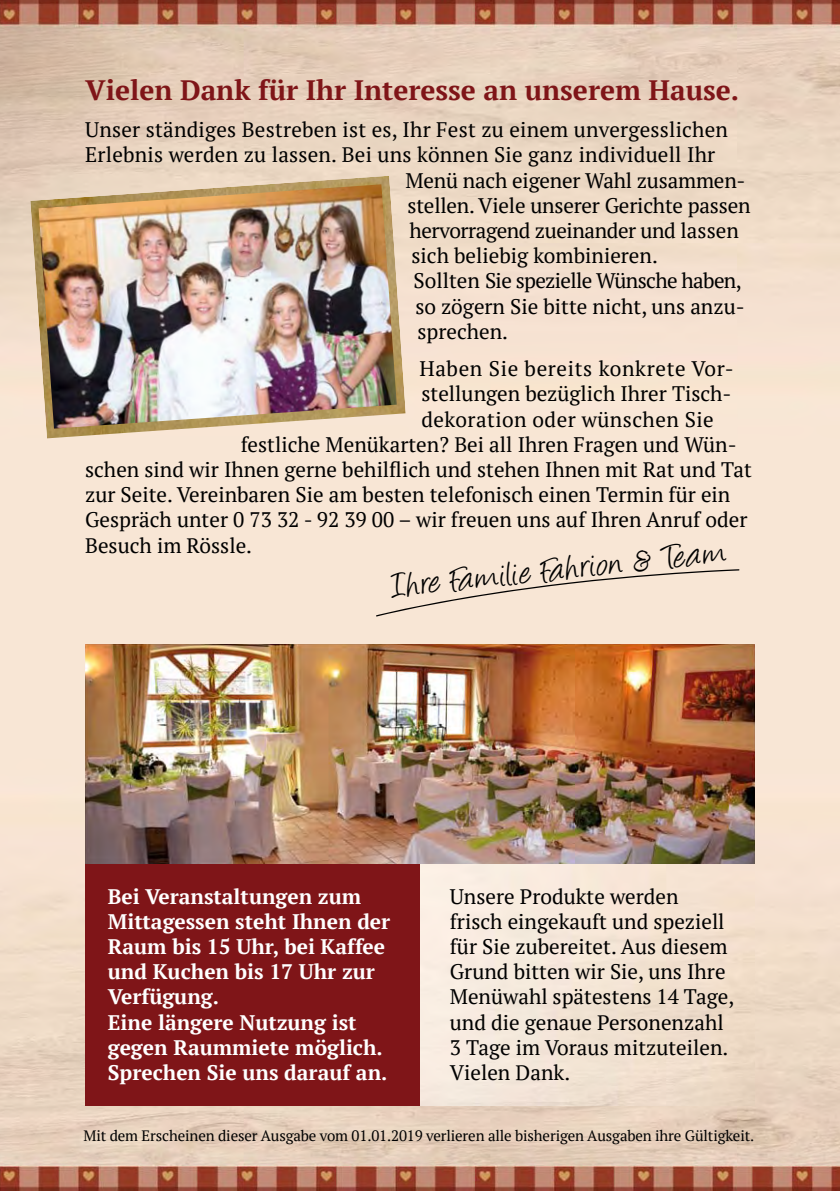
<style>
.page{position:relative;width:840px;height:1191px;background:#fff}
.page>*{position:absolute;margin:0;border:0;box-sizing:border-box;transform-origin:0 0}
.t1{font:38.6px "Angelina";color:#000}
.t2{font:700 28px "PT Serif";color:#7f1518}
.t3{font:21px/25.2px "PT Serif";color:#000}
.t4{font:700 21px/25.2px "PT Serif";color:#fff}
.t5{font:21px "PT Serif";letter-spacing:-.03em;color:#000}
.t6{font:21px "PT Serif";letter-spacing:-.02em;color:#000}
.t7{font:21px "PT Serif";letter-spacing:.03em;color:#000}
.t8{font:21px "PT Serif";letter-spacing:.02em;color:#000}
.t9{font:15px "PT Serif";letter-spacing:-.01em;color:#000}
</style>
<div class="page">
<img style="left:0;top:0;width:839px;height:1191px">
<img style="left:420px;top:864px;width:334px;height:242px">
<div style="left:85px;top:839px;width:335px;height:267px;background:#7f1518"></div>
<div style="left:376px;top:569px;width:363px;height:47px;background:#f8e6d5"></div>
<img style="left:30px;top:176px;width:375px;height:262px">
<img style="left:39px;top:184px;width:357px;height:244px">
<img style="left:85px;top:644px;width:669px;height:220px">
<h2 class="t2" style="left:85px;top:71px;width:655px">Vielen Dank für Ihr Interesse an unserem Hause.</h2>
<p class="t3" style="left:85px;top:117px;width:644px">Unser ständiges Bestreben ist es, Ihr Fest zu einem unvergesslichen</p>
<p class="t3" style="left:85px;top:142px;width:631px">Erlebnis werden zu lassen. Bei uns können Sie ganz individuell Ihr</p>
<p class="t3" style="left:405px;top:167px;width:341px">Menü nach eigener Wahl zusammen-</p>
<p class="t3" style="left:407px;top:192px;width:344px">stellen. Viele unserer Gerichte passen</p>
<p class="t6" style="left:409px;top:216px;width:330px">hervorragend zueinander und lassen</p>
<p class="t3" style="left:411px;top:243px;width:248px">sich beliebig kombinieren.</p>
<p class="t5" style="left:413px;top:267px;width:329px">Sollten Sie spezielle Wünsche haben,</p>
<p class="t3" style="left:415px;top:293px;width:330px">so zögern Sie bitte nicht, uns anzu-</p>
<p class="t3" style="left:417px;top:318px;width:92px">sprechen.</p>
<p class="t7" style="left:419px;top:354px;width:315px">Haben Sie bereits konkrete Vor-</p>
<p class="t3" style="left:421px;top:381px;width:311px">stellungen bezüglich Ihrer Tisch-</p>
<p class="t8" style="left:421px;top:405px;width:294px">dekoration oder wünschen Sie</p>
<p class="t3" style="left:241px;top:431px;width:497px">festliche Menükarten? Bei all Ihren Fragen und Wün-</p>
<p class="t3" style="left:85px;top:456px;width:668px">schen sind wir Ihnen gerne behilflich und stehen Ihnen mit Rat und Tat</p>
<p class="t3" style="left:85px;top:481px;width:646px">zur Seite. Vereinbaren Sie am besten telefonisch einen Termin für ein</p>
<p class="t3" style="left:85px;top:507px;width:663px">Gespräch unter 0 73 32 - 92 39 00 – wir freuen uns auf Ihren Anruf oder</p>
<p class="t3" style="left:85px;top:532px;width:168px">Besuch im Rössle.</p>
<h1 class="t1" style="left:389px;top:570px;width:337px;rotate:-6deg">Ihre Familie Fahrion &amp; Team</h1>
<p class="t4" style="left:108px;top:883px;width:284px">Bei Veranstaltungen zum<br>Mittagessen steht Ihnen der<br>Raum bis 15 Uhr, bei Kaffee und Kuchen bis 17 Uhr zur<br>Verfügung.<br>Eine längere Nutzung ist gegen Raummiete möglich.<br>Sprechen Sie uns darauf an.</p>
<p class="t3" style="left:449px;top:883px;width:286px">Unsere Produkte werden frisch eingekauft und speziell für Sie zubereitet. Aus diesem<br>Grund bitten wir Sie, uns Ihre<br>Menüwahl spätestens 14 Tage, und die genaue Personenzahl<br>3 Tage im Voraus mitzuteilen.<br>Vielen Dank.</p>
<p class="t9" style="left:83px;top:1125px;width:672px">Mit dem Erscheinen dieser Ausgabe vom 01.01.2019 verlieren alle bisherigen Ausgaben ihre Gültigkeit.</p>
</div>
